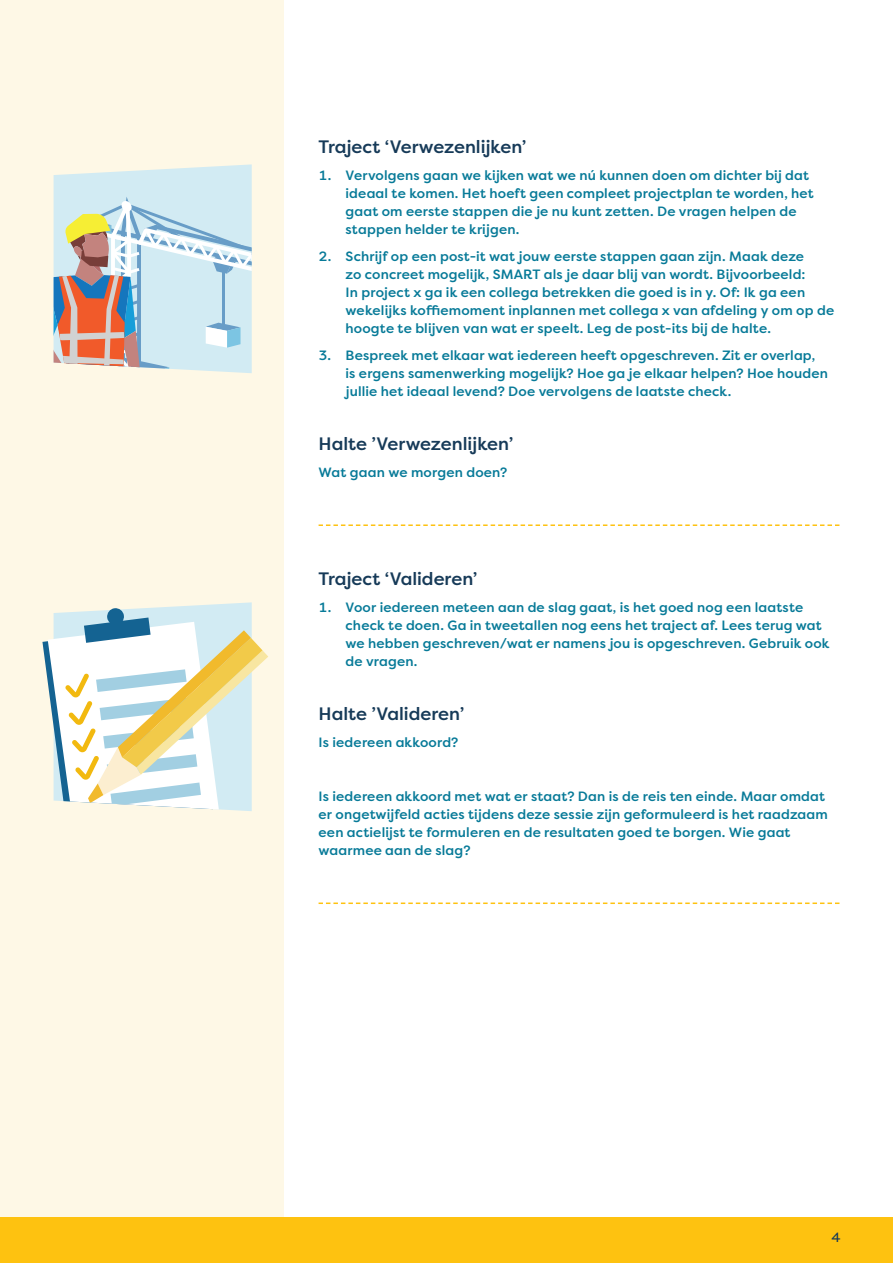
<style>
.page{position:relative;width:893px;height:1263px;background:#fff}
.page>*{position:absolute;margin:0;border:0;box-sizing:border-box;transform-origin:0 0}
.inleiding{font:500 18px "Filson Pro";letter-spacing:-.005em;color:#163a58}
.inleiding-2{font:500 13.5px/18px "Filson Pro";letter-spacing:.01em;color:#077a98}
.t1{font:13.5px "Filson Pro";color:#163a58}
</style>
<div class="page">
<div style="left:0;top:0;width:284px;height:1263px;background:#fef8e6"></div>
<div style="left:0;top:1217px;width:893px;height:46px;background:#fec210"></div>
<svg style="left:319px;top:524px;width:520px;height:2px"></svg>
<svg style="left:319px;top:902px;width:520px;height:2px"></svg>
<svg style="left:54px;top:164px;width:198px;height:209px;background:#c9d2d4"></svg>
<svg style="left:42px;top:602px;width:226px;height:209px;background:#e0e5d5"></svg>
<p class="inleiding" style="left:319px;top:134px;width:209px">Traject ‘Verwezenlijken’</p>
<p class="inleiding-2" style="left:346px;top:166px;width:470px;text-indent:-27px">1. Vervolgens gaan we kijken wat we nú kunnen doen om dichter bij dat ideaal te komen. Het hoeft geen compleet projectplan te worden, het gaat om eerste stappen die je nu kunt zetten. De vragen helpen de stappen helder te krijgen.</p>
<p class="inleiding-2" style="left:346px;top:247px;width:490px;text-indent:-27px">2. Schrijf op een post-it wat jouw eerste stappen gaan zijn. Maak deze<br>zo concreet mogelijk, SMART als je daar blij van wordt. Bijvoorbeeld:<br>In project x ga ik een collega betrekken die goed is in y. Of: Ik ga een wekelijks koffiemoment inplannen met collega x van afdeling y om op de hoogte te blijven van wat er speelt. Leg de post-its bij de halte.</p>
<p class="inleiding-2" style="left:346px;top:346px;width:484px;text-indent:-27px">3. Bespreek met elkaar wat iedereen heeft opgeschreven. Zit er overlap, is ergens samenwerking mogelijk? Hoe ga je elkaar helpen? Hoe houden jullie het ideaal levend? Doe vervolgens de laatste check.</p>
<p class="inleiding" style="left:319px;top:431px;width:196px">Halte ’Verwezenlijken’</p>
<p class="inleiding-2" style="left:319px;top:463px;width:190px">Wat gaan we morgen doen?</p>
<p class="inleiding" style="left:319px;top:566px;width:160px">Traject ‘Valideren’</p>
<p class="inleiding-2" style="left:346px;top:598px;width:486px;text-indent:-27px">1. Voor iedereen meteen aan de slag gaat, is het goed nog een laatste check te doen. Ga in tweetallen nog eens het traject af. Lees terug wat we hebben geschreven/wat er namens jou is opgeschreven. Gebruik ook de vragen.</p>
<p class="inleiding" style="left:319px;top:701px;width:147px">Halte ’Valideren’</p>
<p class="inleiding-2" style="left:319px;top:733px;width:141px">Is iedereen akkoord?</p>
<p class="inleiding-2" style="left:319px;top:787px;width:511px">Is iedereen akkoord met wat er staat? Dan is de reis ten einde. Maar omdat er ongetwijfeld acties tijdens deze sessie zijn geformuleerd is het raadzaam een actielijst te formuleren en de resultaten goed te borgen. Wie gaat waarmee aan de slag?</p>
<p class="t1" style="left:831px;top:1228px;width:11px">4</p>
</div>
